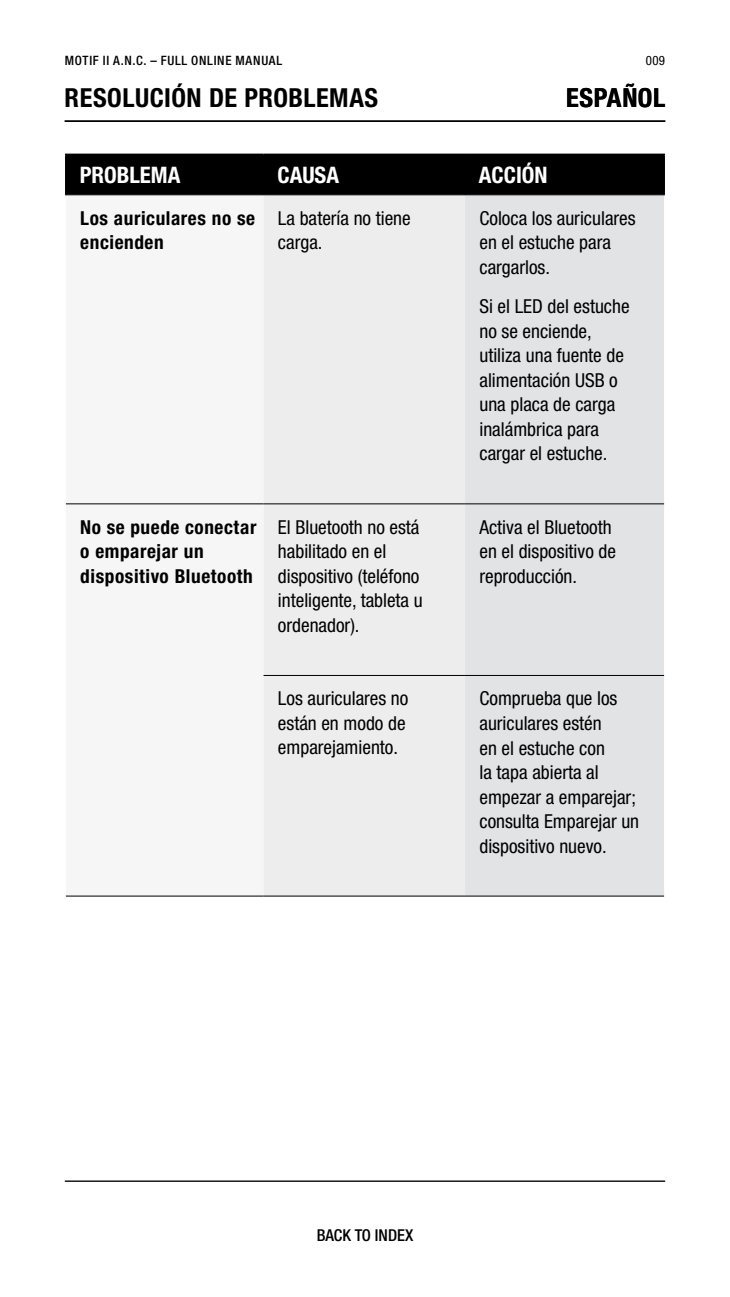
<style>
.page{position:relative;width:730px;height:1297px;background:#fff}
.page>*{position:absolute;margin:0;border:0;box-sizing:border-box;transform-origin:0 0}
.t1{font:700 condensed 26.25px "Helvetica Neue LTW1 G";letter-spacing:.02em;color:#000}
.t2{font:700 condensed 22.75px "Helvetica Neue LTW1 G";color:#fff}
.t3{font:condensed 19.25px/24.5px "Helvetica Neue LTW1 G";color:#000}
.t4{font:700 condensed 19.25px/24.5px "Helvetica Neue LTW1 G";letter-spacing:.03em;color:#000}
.t5{font:500 condensed 16.45px "Helvetica Neue LTW1 G";color:#000}
.t6{font:500 condensed 12.95px "Helvetica Neue LTW1 G";letter-spacing:.055em;color:#000}
.t7{font:condensed 12.95px "Helvetica Neue LTW1 G";color:#000}
</style>
<div class="page">
<hr style="left:65px;top:1180px;width:599px;height:1px;background:#000">
<div style="left:67px;top:155px;width:596px;height:39px;background:#000"></div>
<div style="left:263px;top:195px;width:202px;height:700px;background:#ededee"></div>
<div style="left:465px;top:195px;width:198px;height:700px;background:#e2e3e4"></div>
<hr style="left:65px;top:155px;width:2px;height:39px;background:#000">
<hr style="left:262px;top:155px;width:2px;height:39px;background:#000">
<hr style="left:65px;top:154px;width:198px;height:1px;background:#000">
<hr style="left:464px;top:155px;width:1px;height:39px;background:#000">
<hr style="left:263px;top:154px;width:202px;height:1px;background:#000">
<hr style="left:663px;top:155px;width:1px;height:39px;background:#000">
<hr style="left:465px;top:154px;width:199px;height:1px;background:#000">
<hr style="left:66px;top:503px;width:197px;height:1px;background:#000">
<hr style="left:263px;top:503px;width:202px;height:1px;background:#000">
<hr style="left:465px;top:503px;width:198px;height:1px;background:#000">
<hr style="left:65px;top:194px;width:198px;height:1px;background:#000">
<hr style="left:263px;top:194px;width:202px;height:1px;background:#000">
<hr style="left:465px;top:194px;width:199px;height:1px;background:#000">
<hr style="left:263px;top:675px;width:202px;height:1px;background:#000">
<hr style="left:465px;top:675px;width:198px;height:1px;background:#000">
<hr style="left:66px;top:895px;width:197px;height:1px;background:#000">
<hr style="left:263px;top:895px;width:202px;height:1px;background:#000">
<hr style="left:465px;top:895px;width:198px;height:1px;background:#000">
<hr style="left:65px;top:120px;width:600px;height:2px;background:#000">
<p class="t6" style="left:65px;top:52px;width:219px">MOTIF II A.N.C. – FULL ONLINE MANUAL</p>
<p class="t7" style="left:645px;top:53px;width:21px">009</p>
<h1 class="t1" style="left:65px;top:82px;width:315px">RESOLUCIÓN DE PROBLEMAS</h1>
<h1 class="t1" style="left:566px;top:82px;width:100px">ESPAÑOL</h1>
<p class="t2" style="left:80px;top:162px;width:102px">PROBLEMA</p>
<p class="t2" style="left:277px;top:162px;width:63px">CAUSA</p>
<p class="t2" style="left:478px;top:162px;width:70px">ACCIÓN</p>
<p class="t4" style="left:80px;top:206px;width:176px">Los auriculares no se encienden</p>
<p class="t3" style="left:278px;top:206px;width:134px">La batería no tiene carga.</p>
<p class="t3" style="left:479px;top:206px;width:158px">Coloca los auriculares en el estuche para cargarlos.</p>
<p class="t3" style="left:479px;top:294px;width:151px">Si el LED del estuche no se enciende, utiliza una fuente de alimentación USB o una placa de carga inalámbrica para cargar el estuche.</p>
<p class="t4" style="left:80px;top:515px;width:178px">No se puede conectar o emparejar un dispositivo Bluetooth</p>
<p class="t3" style="left:278px;top:515px;width:146px">El Bluetooth no está habilitado en el dispositivo (teléfono inteligente, tableta u ordenador).</p>
<p class="t3" style="left:479px;top:515px;width:138px">Activa el Bluetooth en el dispositivo de reproducción.</p>
<p class="t3" style="left:278px;top:686px;width:132px">Los auriculares no están en modo de emparejamiento.</p>
<p class="t3" style="left:479px;top:686px;width:161px">Comprueba que los auriculares estén<br>en el estuche con<br>la tapa abierta al empezar a emparejar; consulta Emparejar un dispositivo nuevo.</p>
<p class="t5" style="left:316px;top:1225px;width:98px">BACK TO INDEX</p>
</div>
